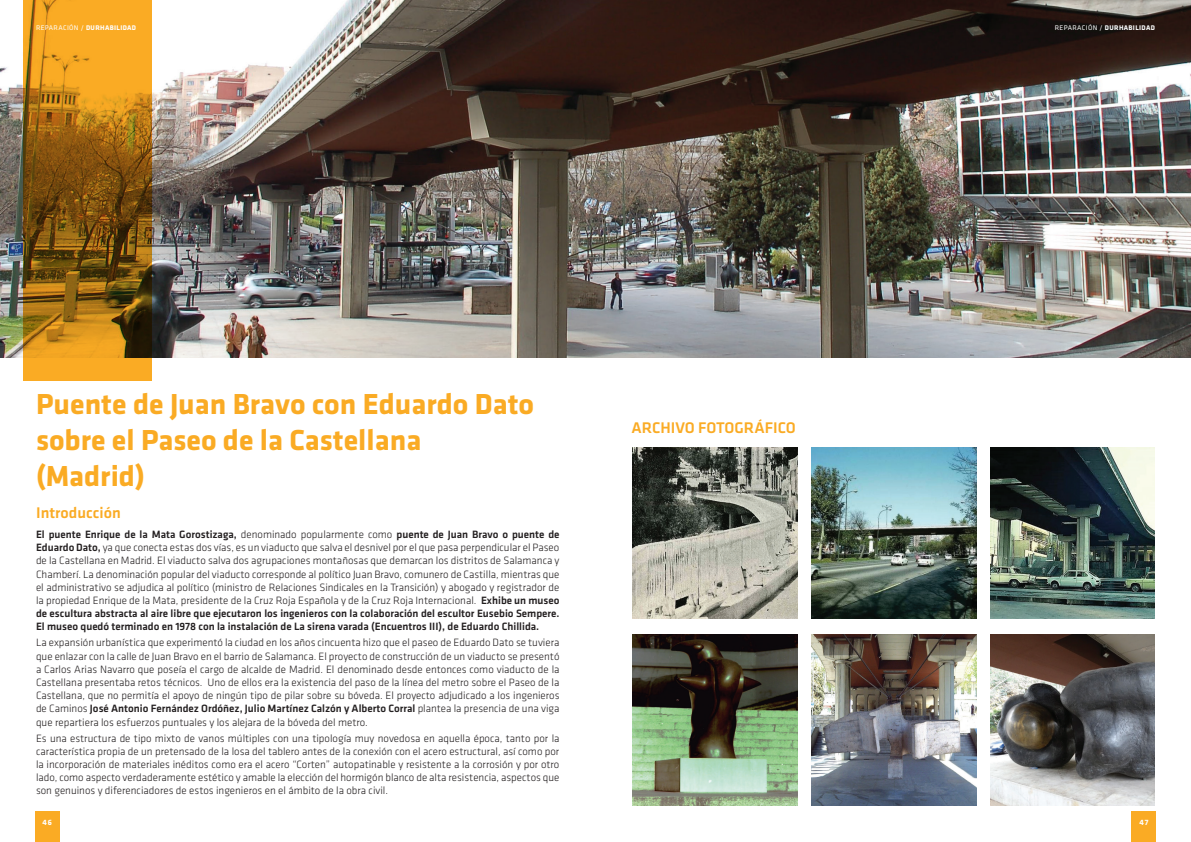
<style>
.page{position:relative;width:1191px;height:842px;background:#fff}
.page>*{position:absolute;margin:0;border:0;box-sizing:border-box;transform-origin:0 0}
.t1{font:700 30px/36px "Klavika";color:#faab24}
.t2{font:500 16px "Klavika";color:#faab24}
.t3{font:300 11px/13.2px "Klavika";color:#231f20;text-align:justify}
.t4{font:700 8px "Klavika";color:#fff}
.t5{font:700 7px "Klavika";letter-spacing:.05em;color:#fff}
.s1{font-weight:400}
.s2{font-weight:500}
</style>
<div class="page">
<img style="left:0;top:0;width:1191px;height:357px">
<svg style="left:23px;top:0;width:129px;height:381px;background:#ab7317"></svg>
<img style="left:633px;top:447px;width:164px;height:172px">
<img style="left:633px;top:634px;width:164px;height:172px">
<img style="left:811px;top:447px;width:165px;height:172px">
<img style="left:811px;top:634px;width:165px;height:172px">
<img style="left:990px;top:447px;width:165px;height:172px">
<img style="left:990px;top:634px;width:165px;height:172px">
<div style="left:35px;top:811px;width:25px;height:31px;background:#faab24"></div>
<div style="left:1131px;top:811px;width:25px;height:31px;background:#faab24"></div>
<p class="t5" style="left:36px;top:23px;width:102px"><span class="s1">REPARACIÓN /</span> DURHABILIDAD</p>
<p class="t5" style="left:1054px;top:23px;width:102px"><span class="s1">REPARACIÓN /</span> DURHABILIDAD</p>
<h1 class="t1" style="left:36px;top:386px;width:499px">Puente de Juan Bravo con Eduardo Dato sobre el Paseo de la Castellana (Madrid)</h1>
<p class="t3" style="left:36px;top:528px;width:525px"><span class="s2">El puente Enrique de la Mata Gorostizaga,</span> denominado popularmente como <span class="s2">puente de Juan Bravo o puente de Eduardo Dato,</span> ya que conecta estas dos vías, es un viaducto que salva el desnivel por el que pasa perpendicular el Paseo de la Castellana en Madrid. El viaducto salva dos agrupaciones montañosas que demarcan los distritos de Salamanca y Chamberí. La denominación popular del viaducto corresponde al político Juan Bravo, comunero de Castilla, mientras que el administrativo se adjudica al político (ministro de Relaciones Sindicales en la Transición) y abogado y registrador de la propiedad Enrique de la Mata, presidente de la Cruz Roja Española y de la Cruz Roja Internacional. <span class="s2">Exhibe un museo de escultura abstracta al aire libre que ejecutaron los ingenieros con la colaboración del escultor Eusebio Sempere.<br>El museo quedó terminado en 1978 con la instalación de La sirena varada (Encuentros III), de Eduardo Chillida.</span></p>
<p class="t3" style="left:36px;top:636px;width:525px">La expansión urbanística que experimentó la ciudad en los años cincuenta hizo que el paseo de Eduardo Dato se tuviera que enlazar con la calle de Juan Bravo en el barrio de Salamanca. El proyecto de construcción de un viaducto se presentó a Carlos Arias Navarro que poseía el cargo de alcalde de Madrid. El denominado desde entonces como viaducto de la Castellana presentaba retos técnicos. Uno de ellos era la existencia del paso de la línea del metro sobre el Paseo de la Castellana, que no permitía el apoyo de ningún tipo de pilar sobre su bóveda. El proyecto adjudicado a los ingenieros de Caminos <span class="s2">José Antonio Fernández Ordóñez, Julio Martínez Calzón y Alberto Corral</span> plantea la presencia de una viga que repartiera los esfuerzos puntuales y los alejara de la bóveda del metro.</p>
<p class="t3" style="left:36px;top:732px;width:525px">Es una estructura de tipo mixto de vanos múltiples con una tipología muy novedosa en aquella época, tanto por la característica propia de un pretensado de la losa del tablero antes de la conexión con el acero estructural, así como por la incorporación de materiales inéditos como era el acero “Corten” autopatinable y resistente a la corrosión y por otro lado, como aspecto verdaderamente estético y amable la elección del hormigón blanco de alta resistencia, aspectos que son genuinos y diferenciadores de estos ingenieros en el ámbito de la obra civil.</p>
<h2 class="t2" style="left:36px;top:504px;width:86px">Introducción</h2>
<h2 class="t2" style="left:631px;top:419px;width:166px">ARCHIVO FOTOGRÁFICO</h2>
<p class="t4" style="left:42px;top:818px;width:11px">46</p>
<p class="t4" style="left:1139px;top:818px;width:10px">47</p>
</div>
